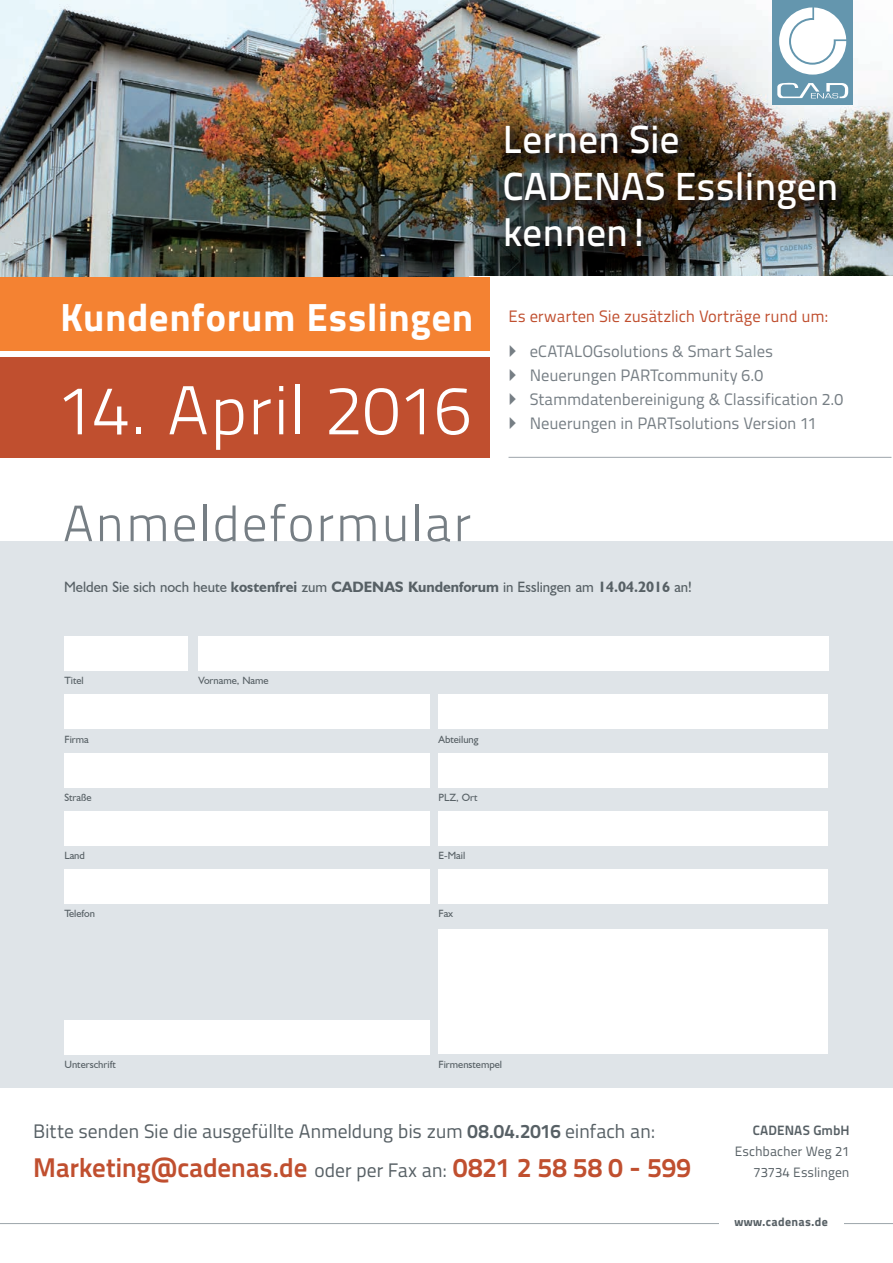
<style>
.page{position:relative;width:893px;height:1263px;background:#fff}
.page>*{position:absolute;margin:0;border:0;box-sizing:border-box;transform-origin:0 0}
.t1{font:69px "Titillium Text 25 L 250 wt";letter-spacing:.01em;color:#fff}
.t2{font:51px "Titillium Text 25 L 250 wt";letter-spacing:.03em;color:#767e84}
.t3{font:39px/46.8px "Titillium Text 25 L 600 wt";color:#fff}
.t4{font:39px "Titillium Text 25 L 999 wt";letter-spacing:.015em;color:#fff}
.t5{font:27px "Titillium Text 25 L 800 wt";letter-spacing:-.01em;color:#c04f2f}
.t6{font:19.5px "Titillium Text 25 L 400 wt";letter-spacing:-.01em;color:#576065}
.t7{font:16.5px/24px "Titillium Text 25 L 400 wt";letter-spacing:-.005em;color:#767e84}
.t8{font:16.5px "Titillium Text 25 L 400 wt";letter-spacing:-.005em;color:#c04f2f}
.t9{font:15px "Humanist 521 BT";color:#576065}
.t10{font:13.5px/21px "Titillium Text 25 L 400 wt";color:#576065;text-align:right}
.t11{font:13.5px "Titillium Text 25 L 800 wt";letter-spacing:.01em;color:#576065}
.t12{font:12px "Titillium Text 25 L 999 wt";letter-spacing:.03em;color:#576065}
.t13{font:10.5px "Humanist 521 BT";color:#576065}
.s1{font-weight:700}
.s2{font-family:"Titillium Text 25 L 800 wt"}
.s3{font-family:"Titillium Text 25 L 400 wt";font-size:19.5px;color:#576065}
</style>
<div class="page">
<img style="left:0;top:0;width:893px;height:277px">
<div style="left:470px;top:276px;width:423px;height:203px;background:#fff"></div>
<hr style="left:508px;top:457px;width:383px;height:1px;background:#9da5ab">
<hr style="left:0;top:1223px;width:893px;height:1px;background:#9da5ab">
<div style="left:0;top:541px;width:893px;height:546px;background:#dfe4e8"></div>
<div style="left:64px;top:637px;width:124px;height:34px;background:#fff"></div>
<div style="left:198px;top:637px;width:631px;height:34px;background:#fff"></div>
<div style="left:64px;top:695px;width:365px;height:34px;background:#fff"></div>
<div style="left:438px;top:695px;width:390px;height:34px;background:#fff"></div>
<div style="left:64px;top:753px;width:365px;height:34px;background:#fff"></div>
<div style="left:438px;top:753px;width:390px;height:34px;background:#fff"></div>
<div style="left:64px;top:811px;width:365px;height:34px;background:#fff"></div>
<div style="left:438px;top:811px;width:390px;height:34px;background:#fff"></div>
<div style="left:64px;top:869px;width:365px;height:34px;background:#fff"></div>
<div style="left:438px;top:869px;width:390px;height:34px;background:#fff"></div>
<div style="left:64px;top:1020px;width:365px;height:34px;background:#fff"></div>
<div style="left:438px;top:929px;width:390px;height:125px;background:#fff"></div>
<div style="left:719px;top:1217px;width:124px;height:13px;background:#fff"></div>
<div style="left:0;top:277px;width:490px;height:74px;background:#f48232"></div>
<div style="left:0;top:357px;width:490px;height:101px;background:#c04f2f"></div>
<img style="left:503px;top:124px;width:342px;height:132px">
<div style="left:772px;top:0;width:81px;height:104px;background:#6496ae"></div>
<svg style="left:779px;top:7px;width:67px;height:68px"></svg>
<svg style="left:777px;top:82px;width:71px;height:16px"></svg>
<h3 class="t4" style="left:61px;top:287px;width:414px">Kundenforum Esslingen</h3>
<h1 class="t1" style="left:58px;top:360px;width:414px">14. April 2016</h1>
<h2 class="t2" style="left:63px;top:486px;width:410px">Anmeldeformular</h2>
<h3 class="t3" style="left:503px;top:114px;width:337px">Lernen Sie<br>CADENAS Esslingen kennen!</h3>
<p class="t8" style="left:508px;top:304px;width:321px">Es erwarten Sie zusätzlich Vorträge rund um:</p>
<p class="t7" style="left:530px;top:338px;width:315px">eCATALOGsolutions &amp; Smart Sales Neuerungen PARTcommunity 6.0<br>Stammdatenbereinigung &amp; Classification 2.0<br>Neuerungen in PARTsolutions Version 11</p>
<p class="t9" style="left:64px;top:578px;width:629px">Melden Sie sich noch heute <span class="s1">kostenfrei</span> zum <span class="s1">CADENAS Kundenforum</span> in Esslingen am <span class="s1">14.04.2016</span> an!</p>
<p class="t13" style="left:64px;top:674px;width:21px">Titel</p>
<p class="t13" style="left:198px;top:674px;width:72px">Vorname, Name</p>
<p class="t13" style="left:64px;top:732px;width:26px">Firma</p>
<p class="t13" style="left:438px;top:732px;width:42px">Abteilung</p>
<p class="t13" style="left:64px;top:791px;width:29px">Straße</p>
<p class="t13" style="left:438px;top:791px;width:40px">PLZ, Ort</p>
<p class="t13" style="left:64px;top:849px;width:22px">Land</p>
<p class="t13" style="left:438px;top:849px;width:28px">E-Mail</p>
<p class="t13" style="left:64px;top:907px;width:32px">Telefon</p>
<p class="t13" style="left:438px;top:907px;width:16px">Fax</p>
<p class="t13" style="left:64px;top:1058px;width:53px">Unterschrift</p>
<p class="t13" style="left:438px;top:1058px;width:65px">Firmenstempel</p>
<p class="t6" style="left:33px;top:1116px;width:623px">Bitte senden Sie die ausgefüllte Anmeldung bis zum <span class="s2">08.04.2016</span> einfach an:</p>
<h3 class="t5" style="left:33px;top:1146px;width:659px">Marketing@cadenas.de <span class="s3">oder per Fax an:</span> 0821 2 58 58 0 - 599</h3>
<p class="t11" style="left:753px;top:1120px;width:98px">CADENAS GmbH</p>
<p class="t10" style="left:735px;top:1140px;width:116px">Eschbacher Weg 21<br>73734 Esslingen</p>
<p class="t12" style="left:734px;top:1212px;width:95px">www.cadenas.de</p>
</div>
